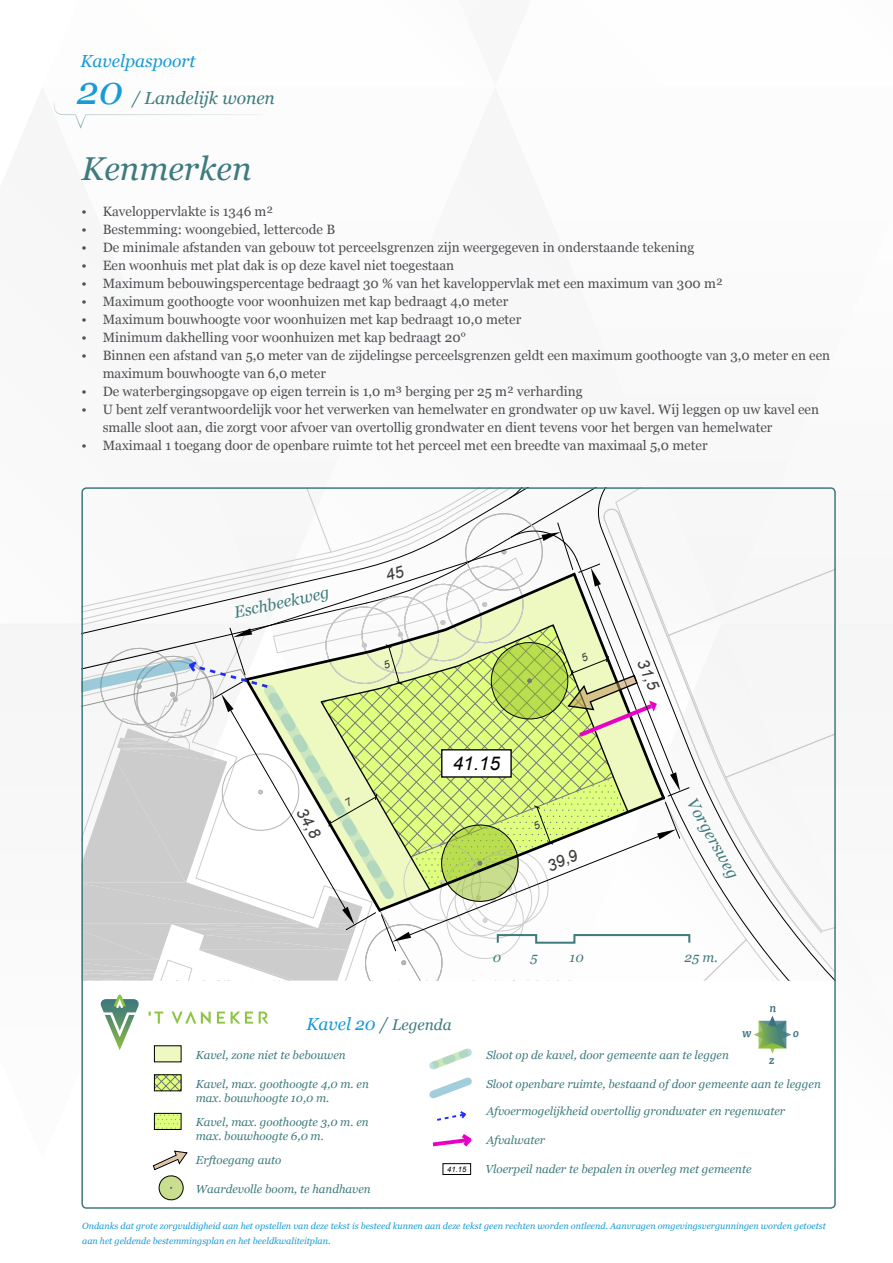
<style>
.page{position:relative;width:893px;height:1263px;background:#fff}
.page>*{position:absolute;margin:0;border:0;box-sizing:border-box;transform-origin:0 0}
.t1{font:italic 39.15px "Georgia";color:#179bd7}
.t2{font:italic 33px "Georgia";color:#3e7b7e}
.t3{font:italic 18.9px "Arial";color:#000}
.t4{font:italic 17.4px "Georgia";color:#179bd7}
.t5{font:italic 17.4px "Georgia";color:#3e7b7e}
.t6{font:italic 16.2px "Georgia";color:#3e7b7e}
.t7{font:italic 16.2px "Arial";color:#3c3c3b}
.t8{font:13.5px/18px "Georgia";color:#4d4f54}
.t9{font:italic 13.5px "Georgia";color:#3e7b7e}
.t10{font:italic 500 12.15px "Tisa Pro";color:#377380}
.t11{font:italic 11.55px/14px "Georgia";color:#3e7b7e}
.t12{font:italic 9px/15px "Georgia";color:#179bd7}
.t13{font:italic 7.5px "Arial";color:#000}
.s1{color:#3e7b7e}
.s2{font-size:15.45px;color:#3e7b7e}
</style>
<div class="page">
<svg style="left:81px;top:487px;width:754px;height:722px"></svg>
<p class="t4" style="left:80px;top:50px;width:117px">Kavelpaspoort</p>
<h1 class="t1" style="left:77px;top:65px;width:47px">20</h1>
<p class="t5" style="left:132px;top:87px;width:144px">/ Landelijk wonen</p>
<h2 class="t2" style="left:81px;top:148px;width:172px">Kenmerken</h2>
<p class="t8" style="left:81px;top:203px;width:193px">• Kaveloppervlakte is 1346 m²</p>
<p class="t8" style="left:81px;top:221px;width:255px">• Bestemming: woongebied, lettercode B</p>
<p class="t8" style="left:81px;top:239px;width:614px">• De minimale afstanden van gebouw tot perceelsgrenzen zijn weergegeven in onderstaande tekening</p>
<p class="t8" style="left:81px;top:257px;width:374px">• Een woonhuis met plat dak is op deze kavel niet toegestaan</p>
<p class="t8" style="left:81px;top:275px;width:643px">• Maximum bebouwingspercentage bedraagt 30 % van het kaveloppervlak met een maximum van 300 m²</p>
<p class="t8" style="left:81px;top:293px;width:428px">• Maximum goothoogte voor woonhuizen met kap bedraagt 4,0 meter</p>
<p class="t8" style="left:81px;top:311px;width:441px">• Maximum bouwhoogte voor woonhuizen met kap bedraagt 10,0 meter</p>
<p class="t8" style="left:81px;top:329px;width:386px">• Minimum dakhelling voor woonhuizen met kap bedraagt 20°</p>
<p class="t8" style="left:103px;top:347px;width:729px;text-indent:-21px">• Binnen een afstand van 5,0 meter van de zijdelingse perceelsgrenzen geldt een maximum goothoogte van 3,0 meter en een maximum bouwhoogte van 6,0 meter</p>
<p class="t8" style="left:81px;top:383px;width:503px">• De waterbergingsopgave op eigen terrein is 1,0 m³ berging per 25 m² verharding</p>
<p class="t8" style="left:103px;top:401px;width:718px;text-indent:-21px">• U bent zelf verantwoordelijk voor het verwerken van hemelwater en grondwater op uw kavel. Wij leggen op uw kavel een smalle sloot aan, die zorgt voor afvoer van overtollig grondwater en dient tevens voor het bergen van hemelwater</p>
<p class="t8" style="left:81px;top:437px;width:628px">• Maximaal 1 toegang door de openbare ruimte tot het perceel met een breedte van maximaal 5,0 meter</p>
<p class="t6" style="left:232px;top:603px;width:99px;rotate:-13deg">Eschbeekweg</p>
<p class="t7" style="left:310px;top:804px;width:33px;rotate:59deg">34,8</p>
<h3 class="t3" style="left:453px;top:751px;width:49px">41.15</h3>
<p class="t7" style="left:544px;top:857px;width:33px;rotate:-24deg">39,9</p>
<p class="t7" style="left:652px;top:656px;width:33px;rotate:66deg">31,5</p>
<p class="t6" style="left:701px;top:795px;width:90px;rotate:61deg">Vorgersweg</p>
<p class="t4" style="left:306px;top:1013px;width:147px">Kavel 20 <span class="s1">/</span> <span class="s2">Legenda</span></p>
<p class="t11" style="left:196px;top:1048px;width:151px">Kavel, zone niet te bebouwen</p>
<p class="t9" style="left:493px;top:949px;width:10px">0</p>
<p class="t9" style="left:530px;top:949px;width:9px">5</p>
<p class="t9" style="left:570px;top:949px;width:16px">10</p>
<p class="t9" style="left:684px;top:949px;width:35px">25 m.</p>
<p class="t11" style="left:486px;top:1048px;width:244px">Sloot op de kavel, door gemeente aan te leggen</p>
<p class="t10" style="left:742px;top:1023px;width:11px">w</p>
<p class="t10" style="left:770px;top:998px;width:8px">n</p>
<p class="t10" style="left:769px;top:1050px;width:7px">z</p>
<p class="t10" style="left:793px;top:1024px;width:8px">o</p>
<p class="t11" style="left:196px;top:1077px;width:175px">Kavel, max. goothoogte 4,0 m. en max. bouwhoogte 10,0 m.</p>
<p class="t11" style="left:196px;top:1115px;width:174px">Kavel, max. goothoogte 3,0 m. en max. bouwhoogte 6,0 m.</p>
<p class="t11" style="left:196px;top:1153px;width:87px">Erftoegang auto</p>
<p class="t11" style="left:196px;top:1182px;width:176px">Waardevolle boom, te handhaven</p>
<p class="t13" style="left:447px;top:1164px;width:20px">41.15</p>
<p class="t11" style="left:486px;top:1077px;width:336px">Sloot openbare ruimte, bestaand of door gemeente aan te leggen</p>
<p class="t11" style="left:486px;top:1104px;width:300px">Afvoermogelijkheid overtollig grondwater en regenwater</p>
<p class="t11" style="left:486px;top:1133px;width:60px">Afvalwater</p>
<p class="t11" style="left:486px;top:1162px;width:267px">Vloerpeil nader te bepalen in overleg met gemeente</p>
<p class="t12" style="left:82px;top:1218px;width:745px">Ondanks dat grote zorgvuldigheid aan het opstellen van deze tekst is besteed kunnen aan deze tekst geen rechten worden ontleend. Aanvragen omgevingsvergunningen worden getoetst aan het geldende bestemmingsplan en het beeldkwaliteitplan.</p>
</div>
